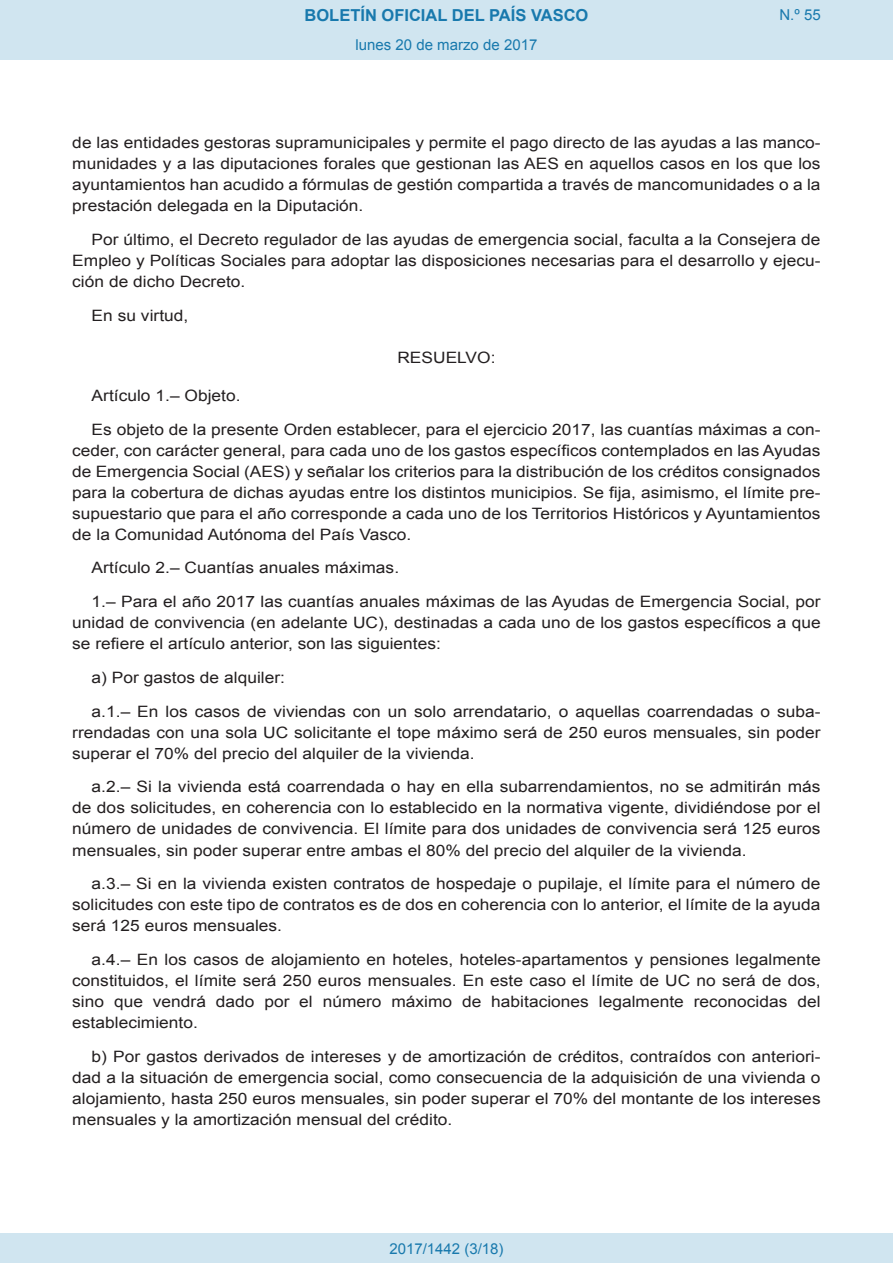
<style>
.page{position:relative;width:893px;height:1263px;background:#fff}
.page>*{position:absolute;margin:0;border:0;box-sizing:border-box;transform-origin:0 0}
.t1{font:700 16.5px "Arial";color:#1879ad}
.BOPVDetalle{font:15.6px/21px "Arial";color:#231f20;text-align:justify;scale:1.11 1}
.BOPVClave{font:15.6px "Arial";color:#231f20;scale:1.11 1}
.Paginacion_Centro{font:15px "Arial";color:#1879ad}
</style>
<div class="page">
<div style="left:0;top:0;width:893px;height:60px;background:#d0e5f0"></div>
<div style="left:0;top:1233px;width:893px;height:30px;background:#d0e5f0"></div>
<p class="t1" style="left:305px;top:4px;width:285px">BOLETÍN OFICIAL DEL PAÍS VASCO</p>
<p class="Paginacion_Centro" style="left:356px;top:35px;width:183px">lunes 20 de marzo de 2017</p>
<p class="Paginacion_Centro" style="left:779px;top:5px;width:43px">N.º 55</p>
<p class="BOPVDetalle" style="left:72px;top:132px;width:676px">de las entidades gestoras supramunicipales y permite el pago directo de las ayudas a las manco&shy;munidades y a las diputaciones forales que gestionan las AES en aquellos casos en los que los ayuntamientos han acudido a fórmulas de gestión compartida a través de mancomunidades o a la prestación delegada en la Diputación.</p>
<p class="BOPVDetalle" style="left:72px;top:229px;width:676px;text-indent:19px">Por último, el Decreto regulador de las ayudas de emergencia social, faculta a la Consejera de Empleo y Políticas Sociales para adoptar las disposiciones necesarias para el desarrollo y ejecu&shy;ción de dicho Decreto.</p>
<p class="BOPVDetalle" style="left:92px;top:305px;width:89px">En su virtud,</p>
<p class="BOPVClave" style="left:397px;top:347px;width:90px">RESUELVO:</p>
<p class="BOPVDetalle" style="left:92px;top:385px;width:136px">Artículo 1.– Objeto.</p>
<p class="BOPVDetalle" style="left:72px;top:419px;width:676px;text-indent:19px">Es objeto de la presente Orden establecer, para el ejercicio 2017, las cuantías máximas a con&shy;ceder, con carácter general, para cada uno de los gastos específicos contemplados en las Ayudas de Emergencia Social (AES) y señalar los criterios para la distribución de los créditos consignados para la cobertura de dichas ayudas entre los distintos municipios. Se fija, asimismo, el límite pre&shy;supuestario que para el año corresponde a cada uno de los Territorios Históricos y Ayuntamientos de la Comunidad Autónoma del País Vasco.</p>
<p class="BOPVDetalle" style="left:92px;top:558px;width:279px">Artículo 2.– Cuantías anuales máximas.</p>
<p class="BOPVDetalle" style="left:72px;top:591px;width:676px;text-indent:19px">1.– Para el año 2017 las cuantías anuales máximas de las Ayudas de Emergencia Social, por unidad de convivencia (en adelante UC), destinadas a cada uno de los gastos específicos a que se refiere el artículo anterior, son las siguientes:</p>
<p class="BOPVDetalle" style="left:92px;top:667px;width:176px">a) Por gastos de alquiler:</p>
<p class="BOPVDetalle" style="left:72px;top:701px;width:676px;text-indent:19px">a.1.– En los casos de viviendas con un solo arrendatario, o aquellas coarrendadas o suba&shy;rrendadas con una sola UC solicitante el tope máximo será de 250 euros mensuales, sin poder superar el 70% del precio del alquiler de la vivienda.</p>
<p class="BOPVDetalle" style="left:72px;top:777px;width:676px;text-indent:19px">a.2.– Si la vivienda está coarrendada o hay en ella subarrendamientos, no se admitirán más de dos solicitudes, en coherencia con lo establecido en la normativa vigente, dividiéndose por el número de unidades de convivencia. El límite para dos unidades de convivencia será 125 euros mensuales, sin poder superar entre ambas el 80% del precio del alquiler de la vivienda.</p>
<p class="BOPVDetalle" style="left:72px;top:873px;width:676px;text-indent:19px">a.3.– Si en la vivienda existen contratos de hospedaje o pupilaje, el límite para el número de solicitudes con este tipo de contratos es de dos en coherencia con lo anterior, el límite de la ayuda será 125 euros mensuales.</p>
<p class="BOPVDetalle" style="left:72px;top:949px;width:676px;text-indent:19px">a.4.– En los casos de alojamiento en hoteles, hoteles-apartamentos y pensiones legalmente constituidos, el límite será 250 euros mensuales. En este caso el límite de UC no será de dos, sino que vendrá dado por el número máximo de habitaciones legalmente reconocidas del establecimiento.</p>
<p class="BOPVDetalle" style="left:72px;top:1046px;width:676px;text-indent:19px">b) Por gastos derivados de intereses y de amortización de créditos, contraídos con anteriori&shy;dad a la situación de emergencia social, como consecuencia de la adquisición de una vivienda o alojamiento, hasta 250 euros mensuales, sin poder superar el 70% del montante de los intereses mensuales y la amortización mensual del crédito.</p>
<p class="Paginacion_Centro" style="left:389px;top:1238px;width:116px">2017/1442 (3/18)</p>
</div>
